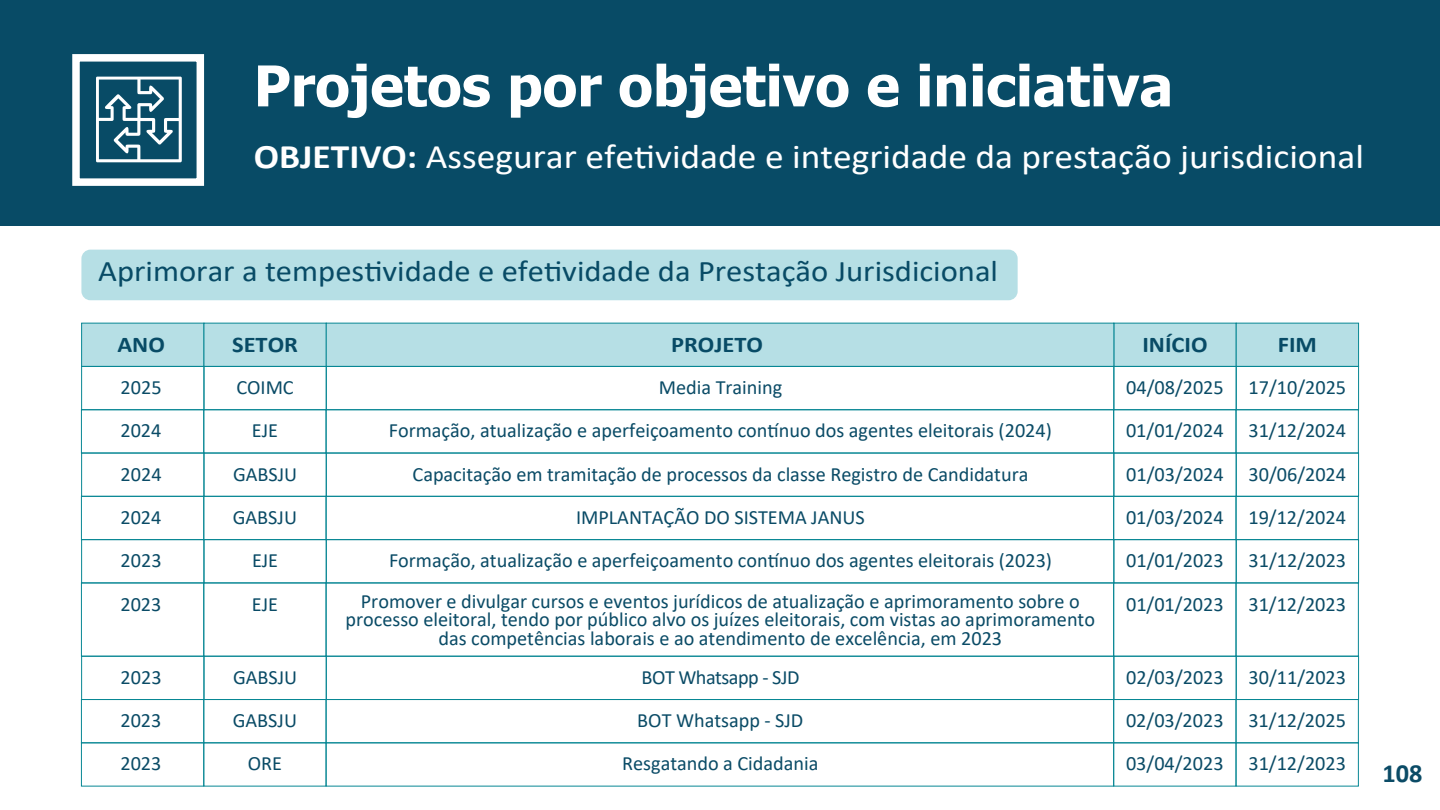
<style>
.page{position:relative;width:1440px;height:810px;background:#fff}
.page>*{position:absolute;margin:0;border:0;box-sizing:border-box;transform-origin:0 0}
.t1{font:700 56.25px "Tahoma";color:#fff}
.t2{font:34.5px "Calibri";color:#fff;scale:1.09 1}
.t3{font:30px "Calibri";color:#084b66;scale:1.09 1}
.t4{font:700 26.25px "Calibri";color:#0b4b66}
.t5{font:700 22.5px "Calibri";color:#084b66;scale:1.09 1}
.t6{font:20.25px/18.8px "Calibri";color:#0a4b66;text-align:center}
.t7{font:20.25px "Calibri";letter-spacing:-.025em;color:#0a4b66}
.s1{font-weight:700}
</style>
<div class="page">
<div style="left:0;top:0;width:1440px;height:225px;background:#084b66"></div>
<div style="left:72px;top:54px;width:132px;height:132px;border:8px solid #fff"></div>
<svg style="left:96px;top:77px;width:86px;height:85px"></svg>
<div style="left:81px;top:323px;width:123px;height:44px;background:#b6dfe5"></div>
<div style="left:203px;top:323px;width:124px;height:44px;background:#b6dfe5"></div>
<div style="left:1113px;top:323px;width:124px;height:44px;background:#b6dfe5"></div>
<div style="left:1236px;top:323px;width:123px;height:44px;background:#b6dfe5;border:1px solid #088794"></div>
<div style="left:326px;top:323px;width:788px;height:44px;background:#b6dfe5"></div>
<div style="left:81px;top:366px;width:123px;height:44px;border:1px solid #088794"></div>
<div style="left:203px;top:366px;width:124px;height:44px;border:1px solid #088794"></div>
<div style="left:1113px;top:366px;width:124px;height:44px;border:1px solid #088794"></div>
<div style="left:1236px;top:366px;width:123px;height:44px;border:1px solid #088794"></div>
<div style="left:326px;top:366px;width:788px;height:44px;border:1px solid #088794"></div>
<div style="left:81px;top:409px;width:123px;height:45px;border:1px solid #088794"></div>
<div style="left:203px;top:409px;width:124px;height:45px;border:1px solid #088794"></div>
<div style="left:1113px;top:409px;width:124px;height:45px;border:1px solid #088794"></div>
<div style="left:1236px;top:409px;width:123px;height:45px;border:1px solid #088794"></div>
<div style="left:326px;top:409px;width:788px;height:45px;border:1px solid #088794"></div>
<div style="left:81px;top:453px;width:123px;height:44px;border:1px solid #088794"></div>
<div style="left:203px;top:453px;width:124px;height:44px;border:1px solid #088794"></div>
<div style="left:1113px;top:453px;width:124px;height:44px;border:1px solid #088794"></div>
<div style="left:1236px;top:453px;width:123px;height:44px;border:1px solid #088794"></div>
<div style="left:326px;top:453px;width:788px;height:44px;border:1px solid #088794"></div>
<div style="left:81px;top:496px;width:123px;height:44px;border:1px solid #088794"></div>
<div style="left:203px;top:496px;width:124px;height:44px;border:1px solid #088794"></div>
<div style="left:1113px;top:496px;width:124px;height:44px;border:1px solid #088794"></div>
<div style="left:1236px;top:496px;width:123px;height:44px;border:1px solid #088794"></div>
<div style="left:326px;top:496px;width:788px;height:44px;border:1px solid #088794"></div>
<div style="left:81px;top:539px;width:123px;height:44px;border:1px solid #088794"></div>
<div style="left:203px;top:539px;width:124px;height:44px;border:1px solid #088794"></div>
<div style="left:1113px;top:539px;width:124px;height:44px;border:1px solid #088794"></div>
<div style="left:1236px;top:539px;width:123px;height:44px;border:1px solid #088794"></div>
<div style="left:326px;top:539px;width:788px;height:44px;border:1px solid #088794"></div>
<div style="left:81px;top:582px;width:123px;height:75px;border:1px solid #088794"></div>
<div style="left:203px;top:582px;width:124px;height:75px;border:1px solid #088794"></div>
<div style="left:1113px;top:582px;width:124px;height:75px;border:1px solid #088794"></div>
<div style="left:1236px;top:582px;width:123px;height:75px;border:1px solid #088794"></div>
<div style="left:326px;top:582px;width:788px;height:75px;border:1px solid #088794"></div>
<div style="left:81px;top:656px;width:123px;height:44px;border:1px solid #088794"></div>
<div style="left:203px;top:656px;width:124px;height:44px;border:1px solid #088794"></div>
<div style="left:1113px;top:656px;width:124px;height:44px;border:1px solid #088794"></div>
<div style="left:1236px;top:656px;width:123px;height:44px;border:1px solid #088794"></div>
<div style="left:326px;top:656px;width:788px;height:44px;border:1px solid #088794"></div>
<div style="left:81px;top:699px;width:123px;height:44px;border:1px solid #088794"></div>
<div style="left:203px;top:699px;width:124px;height:44px;border:1px solid #088794"></div>
<div style="left:1113px;top:699px;width:124px;height:44px;border:1px solid #088794"></div>
<div style="left:1236px;top:699px;width:123px;height:44px;border:1px solid #088794"></div>
<div style="left:326px;top:699px;width:788px;height:44px;border:1px solid #088794"></div>
<div style="left:81px;top:742px;width:123px;height:45px;border:1px solid #088794"></div>
<div style="left:203px;top:742px;width:124px;height:45px;border:1px solid #088794"></div>
<div style="left:1113px;top:742px;width:124px;height:45px;border:1px solid #088794"></div>
<div style="left:1236px;top:742px;width:123px;height:45px;border:1px solid #088794"></div>
<div style="left:326px;top:742px;width:788px;height:45px;border:1px solid #088794"></div>
<div style="left:81px;top:250px;width:937px;height:50px;background:#b6dfe5;border-radius:9px"></div>
<h1 class="t1" style="left:254px;top:46px;width:921px">Projetos por objetivo e iniciativa</h1>
<h2 class="t2" style="left:254px;top:133px;width:1020px"><span class="s1">OBJETIVO:</span> Assegurar efetividade e integridade da prestação jurisdicional</h2>
<h3 class="t3" style="left:98px;top:250px;width:827px">Aprimorar a tempestividade e efetividade da Prestação Jurisdicional</h3>
<p class="t5" style="left:117px;top:329px;width:45px">ANO</p>
<p class="t5" style="left:232px;top:329px;width:62px">SETOR</p>
<p class="t5" style="left:671px;top:329px;width:86px">PROJETO</p>
<p class="t5" style="left:1142px;top:329px;width:61px">INÍCIO</p>
<p class="t5" style="left:1278px;top:329px;width:37px">FIM</p>
<p class="t6" style="left:121px;top:377px;width:43px">2025</p>
<p class="t6" style="left:236px;top:377px;width:59px">COIMC</p>
<p class="t6" style="left:659px;top:377px;width:125px">Media Training</p>
<p class="t6" style="left:1126px;top:377px;width:221px">04/08/2025 17/10/2025</p>
<p class="t6" style="left:120px;top:421px;width:43px">2024</p>
<p class="t6" style="left:252px;top:421px;width:28px">EJE</p>
<p class="t6" style="left:389px;top:421px;width:665px">Formação, atualização e aperfeiçoamento contínuo dos agentes eleitorais (2024)</p>
<p class="t6" style="left:1126px;top:421px;width:221px">01/01/2024 31/12/2024</p>
<p class="t6" style="left:121px;top:464px;width:43px">2024</p>
<p class="t6" style="left:233px;top:464px;width:66px">GABSJU</p>
<p class="t6" style="left:413px;top:464px;width:617px">Capacitação em tramitação de processos da classe Registro de Candidatura</p>
<p class="t6" style="left:1126px;top:464px;width:221px">01/03/2024 30/06/2024</p>
<p class="t6" style="left:120px;top:507px;width:43px">2024</p>
<p class="t6" style="left:233px;top:507px;width:66px">GABSJU</p>
<p class="t6" style="left:576px;top:507px;width:290px">IMPLANTAÇÃO DO SISTEMA JANUS</p>
<p class="t6" style="left:1126px;top:507px;width:221px">01/03/2024 19/12/2024</p>
<p class="t6" style="left:121px;top:551px;width:43px">2023</p>
<p class="t6" style="left:252px;top:551px;width:28px">EJE</p>
<p class="t6" style="left:389px;top:551px;width:665px">Formação, atualização e aperfeiçoamento contínuo dos agentes eleitorais (2023)</p>
<p class="t6" style="left:1126px;top:551px;width:221px">01/01/2023 31/12/2023</p>
<p class="t6" style="left:120px;top:594px;width:43px">2023</p>
<p class="t6" style="left:252px;top:594px;width:28px">EJE</p>
<p class="t6" style="left:346px;top:591px;width:751px">Promover e divulgar cursos e eventos jurídicos de atualização e aprimoramento sobre o processo eleitoral, tendo por público alvo os juízes eleitorais, com vistas ao aprimoramento das competências laborais e ao atendimento de excelência, em 2023</p>
<p class="t6" style="left:1126px;top:594px;width:221px">01/01/2023 31/12/2023</p>
<p class="t6" style="left:121px;top:667px;width:43px">2023</p>
<p class="t6" style="left:233px;top:667px;width:66px">GABSJU</p>
<p class="t7" style="left:642px;top:663px;width:159px">BOT Whatsapp - SJD</p>
<p class="t6" style="left:1126px;top:667px;width:221px">02/03/2023 30/11/2023</p>
<p class="t6" style="left:120px;top:711px;width:43px">2023</p>
<p class="t6" style="left:233px;top:711px;width:66px">GABSJU</p>
<p class="t6" style="left:637px;top:711px;width:168px">BOT Whatsapp - SJD</p>
<p class="t6" style="left:1126px;top:711px;width:221px">02/03/2023 31/12/2025</p>
<p class="t6" style="left:120px;top:754px;width:43px">2023</p>
<p class="t6" style="left:248px;top:754px;width:36px">ORE</p>
<p class="t6" style="left:622px;top:754px;width:198px">Resgatando a Cidadania</p>
<p class="t6" style="left:1126px;top:754px;width:221px">03/04/2023 31/12/2023</p>
<p class="t4" style="left:1383px;top:755px;width:41px">108</p>
</div>
